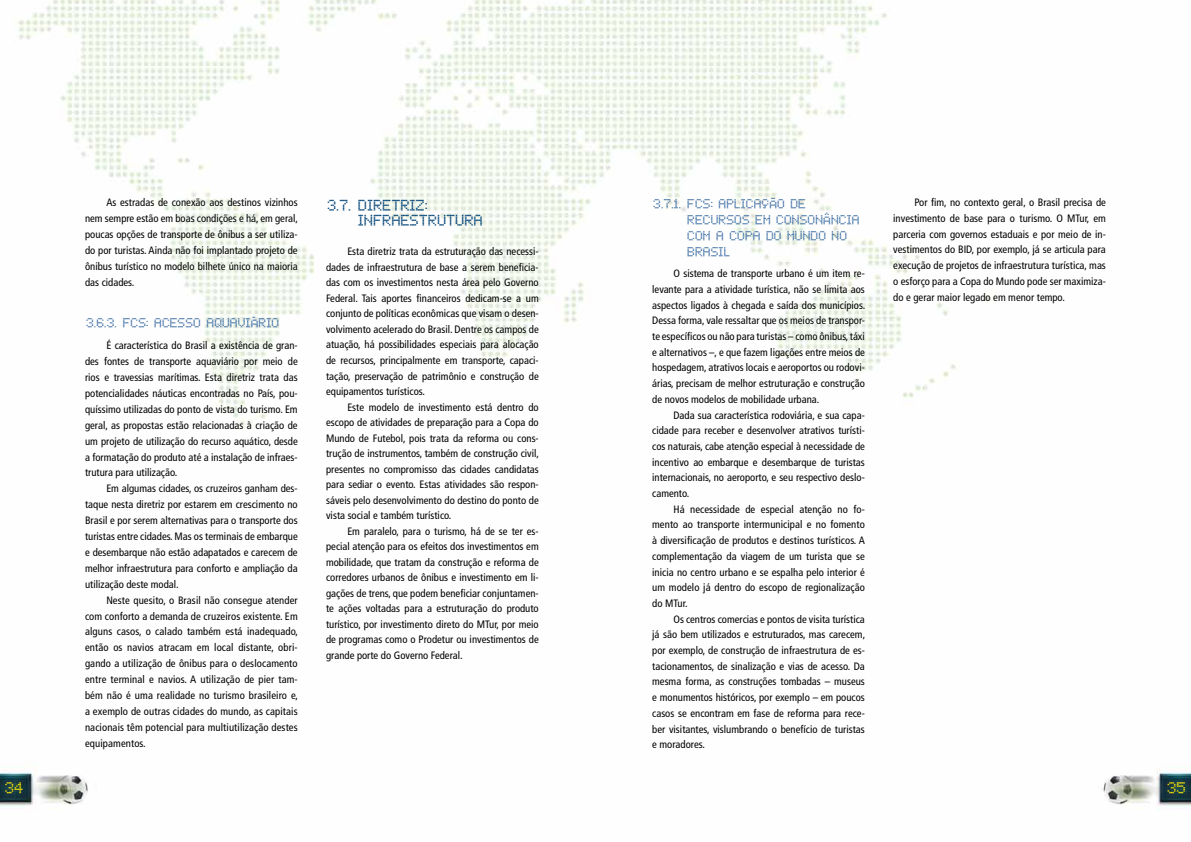
<style>
.page{position:relative;width:1191px;height:842px;background:#fff}
.page>*{position:absolute;margin:0;border:0;box-sizing:border-box;transform-origin:0 0}
.t1{font:14px/15.5px "Chess Type";letter-spacing:-.015em;color:#004276}
.t2{font:12.9px "LCD Dot";color:#ffe700}
.t3{font:12px/15.7px "Chess Type";letter-spacing:-.015em;color:#3f6fa5}
.t4{font:condensed 10.7px/15.7px "Frutiger";color:#000;text-align:justify}
</style>
<div class="page">
<img style="left:0;top:0;width:1191px;height:807px">
<p class="t4" style="left:85px;top:195px;width:214px;text-indent:21px">As estradas de conexão aos destinos vizinhos nem sempre estão em boas condições e há, em geral, poucas opções de transporte de ônibus a ser utiliza&shy;do por turistas. Ainda não foi implantado projeto de ônibus turístico no modelo bilhete único na maioria das cidades.</p>
<p class="t3" style="left:85px;top:315px;width:195px">3.6.3. FCS: ACESSO AQUAVIÁRIO</p>
<p class="t4" style="left:85px;top:338px;width:214px;text-indent:21px">É característica do Brasil a existência de gran&shy;des fontes de transporte aquaviário por meio de rios e travessias marítimas. Esta diretriz trata das potencialidades náuticas encontradas no País, pou&shy;quíssimo utilizadas do ponto de vista do turismo. Em geral, as propostas estão relacionadas à criação de um projeto de utilização do recurso aquático, desde a formatação do produto até a instalação de infraes&shy;trutura para utilização.</p>
<p class="t4" style="left:85px;top:481px;width:214px;text-indent:21px">Em algumas cidades, os cruzeiros ganham des&shy;taque nesta diretriz por estarem em crescimento no Brasil e por serem alternativas para o transporte dos turistas entre cidades. Mas os terminais de embarque e desembarque não estão adapatados e carecem de melhor infraestrutura para conforto e ampliação da utilização deste modal.</p>
<p class="t4" style="left:85px;top:592px;width:214px;text-indent:21px">Neste quesito, o Brasil não consegue atender com conforto a demanda de cruzeiros existente. Em alguns casos, o calado também está inadequado, então os navios atracam em local distante, obri&shy;gando a utilização de ônibus para o deslocamento entre terminal e navios. A utilização de pier tam&shy;bém não é uma realidade no turismo brasileiro e, a exemplo de outras cidades do mundo, as capitais nacionais têm potencial para multiutilização destes equipamentos.</p>
<h1 class="t1" style="left:357px;top:197px;width:126px;text-indent:-31px">3.7. DIRETRIZ:<br>INFRAESTRUTURA</h1>
<p class="t4" style="left:326px;top:244px;width:214px;text-indent:21px">Esta diretriz trata da estruturação das necessi&shy;dades de infraestrutura de base a serem beneficia&shy;das com os investimentos nesta área pelo Governo Federal. Tais aportes financeiros dedicam‑se a um conjunto de políticas econômicas que visam o desen&shy;volvimento acelerado do Brasil. Dentre os campos de atuação, há possibilidades especiais para alocação de recursos, principalmente em transporte, capaci&shy;tação, preservação de patrimônio e construção de equipamentos turísticos.</p>
<p class="t4" style="left:326px;top:399px;width:215px;text-indent:21px">Este modelo de investimento está dentro do escopo de atividades de preparação para a Copa do Mundo de Futebol, pois trata da reforma ou cons&shy;trução de instrumentos, também de construção civil, presentes no compromisso das cidades candidatas para sediar o evento. Estas atividades são respon&shy;sáveis pelo desenvolvimento do destino do ponto de vista social e também turístico.</p>
<p class="t4" style="left:326px;top:523px;width:214px;text-indent:21px">Em paralelo, para o turismo, há de se ter es&shy;pecial atenção para os efeitos dos investimentos em mobilidade, que tratam da construção e reforma de corredores urbanos de ônibus e investimento em li&shy;gações de trens, que podem beneficiar conjuntamen&shy;te ações voltadas para a estruturação do produto turístico, por investimento direto do MTur, por meio de programas como o Prodetur ou investimentos de grande porte do Governo Federal.</p>
<p class="t3" style="left:686px;top:196px;width:174px;text-indent:-34px">3.7.1. FCS: APLICAÇÃO DE<br>RECURSOS EM CONSONÂNCIA<br>COM A COPA DO MUNDO NO<br>BRASIL</p>
<p class="t4" style="left:652px;top:266px;width:214px;text-indent:21px">O sistema de transporte urbano é um item re&shy;levante para a atividade turística, não se limita aos aspectos ligados à chegada e saída dos municípios.<br>Dessa forma, vale ressaltar que os meios de transpor&shy;te específicos ou não para turistas – como ônibus, táxi e alternativos –, e que fazem ligações entre meios de hospedagem, atrativos locais e aeroportos ou rodovi&shy;árias, precisam de melhor estruturação e construção de novos modelos de mobilidade urbana.</p>
<p class="t4" style="left:652px;top:407px;width:214px;text-indent:21px">Dada sua característica rodoviária, e sua capa&shy;cidade para receber e desenvolver atrativos turísti&shy;cos naturais, cabe atenção especial à necessidade de incentivo ao embarque e desembarque de turistas internacionais, no aeroporto, e seu respectivo deslo&shy;camento.</p>
<p class="t4" style="left:652px;top:501px;width:214px;text-indent:21px">Há necessidade de especial atenção no fo&shy;mento ao transporte intermunicipal e no fomento à diversificação de produtos e destinos turísticos. A complementação da viagem de um turista que se inicia no centro urbano e se espalha pelo interior é um modelo já dentro do escopo de regionalização do MTur.</p>
<p class="t4" style="left:652px;top:611px;width:214px;text-indent:21px">Os centros comercias e pontos de visita turística já são bem utilizados e estruturados, mas carecem, por exemplo, de construção de infraestrutura de es&shy;tacionamentos, de sinalização e vias de acesso. Da mesma forma, as construções tombadas – museus e monumentos históricos, por exemplo – em poucos casos se encontram em fase de reforma para rece&shy;ber visitantes, vislumbrando o benefício de turistas e moradores.</p>
<p class="t4" style="left:893px;top:195px;width:214px;text-indent:21px">Por fim, no contexto geral, o Brasil precisa de investimento de base para o turismo. O MTur, em parceria com governos estaduais e por meio de in&shy;vestimentos do BID, por exemplo, já se articula para execução de projetos de infraestrutura turística, mas o esforço para a Copa do Mundo pode ser maximiza&shy;do e gerar maior legado em menor tempo.</p>
<p class="t2" style="left:6px;top:782px;width:20px">34</p>
<p class="t2" style="left:1167px;top:782px;width:20px">35</p>
</div>
